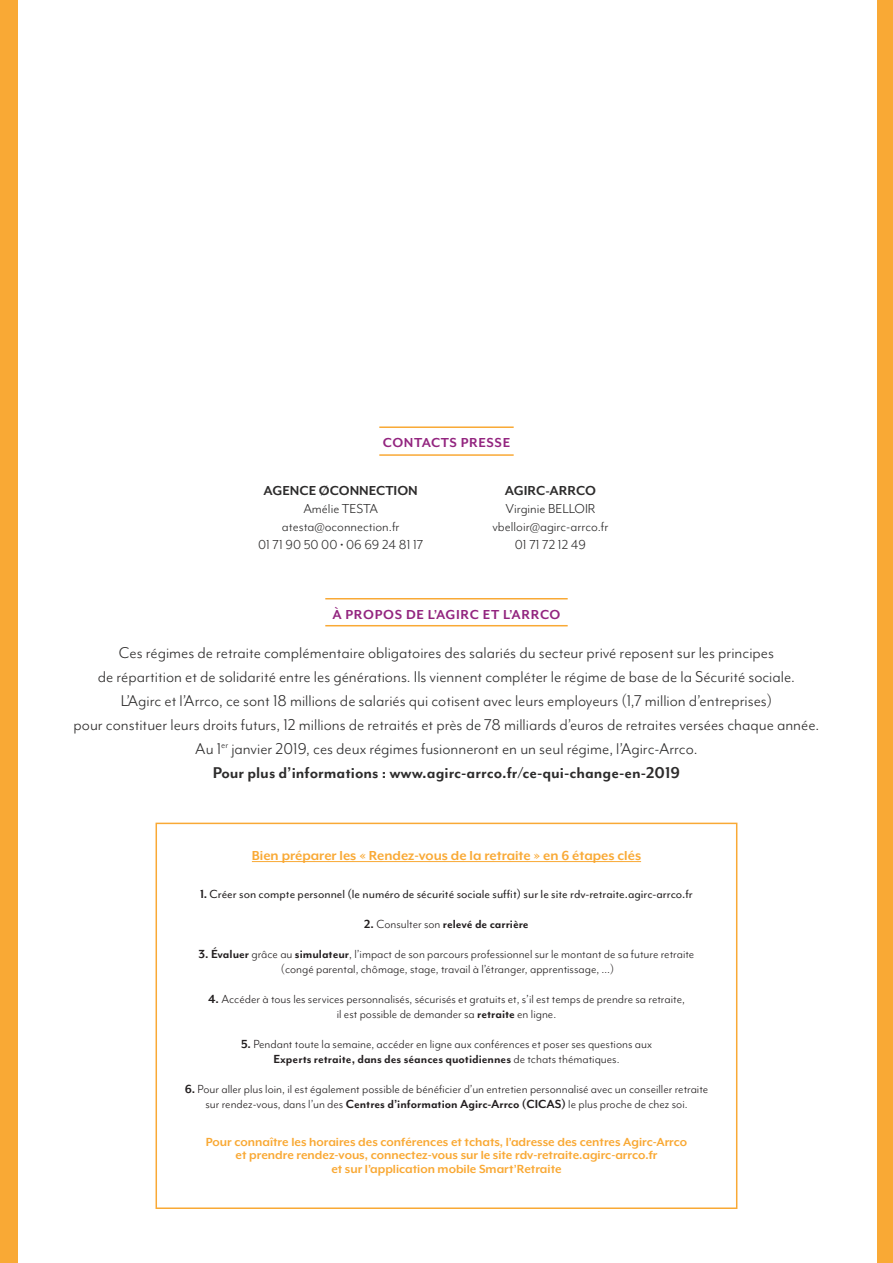
<style>
.page{position:relative;width:893px;height:1263px;background:#fff}
.page>*{position:absolute;margin:0;border:0;box-sizing:border-box;transform-origin:0 0}
.t1{font:18px/24px "Mr Eaves Mod OT";color:#2d2c2c;text-align:center}
.t2{font:15px/18px "Mr Eaves Mod OT";color:#2d2c2c;text-align:center}
.t3{font:700 15px "Mr Eaves XL Mod OT";color:#f9a935}
.t4{font:700 15px "Mr Eaves Mod OT";letter-spacing:.04em;color:#93257f}
.t5{font:700 15px "Mr Eaves Mod OT";color:#2d2c2c}
.t6{font:13.5px/15px "Mr Eaves Mod OT";color:#231f20;text-align:center}
.t7{font:700 13.5px/13.5px "Mr Eaves XL Mod OT";color:#f9a935;text-align:center}
.t8{font:13.5px "Mr Eaves Mod OT";color:#231f20}
.t9{font:700 13.5px "Mr Eaves Mod OT";color:#231f20}
.s1{font-weight:700}
.s2{font-weight:400}
</style>
<div class="page">
<hr style="left:325px;top:598px;width:243px;height:1px;background:#f9a935">
<hr style="left:325px;top:625px;width:243px;height:1px;background:#f9a935">
<hr style="left:379px;top:426px;width:135px;height:2px;background:#f9a935">
<hr style="left:379px;top:454px;width:135px;height:2px;background:#f9a935">
<hr style="left:252px;top:861px;width:389px;height:1px;background:#f9a935">
<div style="left:0;top:0;width:17px;height:1263px;background:#f9a935"></div>
<div style="left:878px;top:0;width:15px;height:1263px;background:#f9a935"></div>
<div style="left:156px;top:823px;width:581px;height:386px;border:2px solid #f9a935"></div>
<p class="t4" style="left:383px;top:437px;width:129px">CONTACTS PRESSE</p>
<p class="t5" style="left:264px;top:484px;width:156px">AGENCE ØCONNECTION</p>
<p class="t2" style="left:258px;top:499px;width:167px">Amélie TESTA atesta@oconnection.fr<br>01 71 90 50 00 • 06 69 24 81 17</p>
<p class="t5" style="left:505px;top:484px;width:93px">AGIRC-ARRCO</p>
<p class="t2" style="left:492px;top:499px;width:118px">Virginie BELLOIR vbelloir@agirc-arrco.fr<br>01 71 72 12 49</p>
<p class="t4" style="left:332px;top:608px;width:230px">À PROPOS DE L’AGIRC ET L’ARRCO</p>
<p class="t1" style="left:74px;top:640px;width:747px">Ces régimes de retraite complémentaire obligatoires des salariés du secteur privé reposent sur les principes<br>de répartition et de solidarité entre les générations. Ils viennent compléter le régime de base de la Sécurité sociale.<br>L’Agirc et l’Arrco, ce sont 18 millions de salariés qui cotisent avec leurs employeurs (1,7 million d’entreprises)<br>pour constituer leurs droits futurs, 12 millions de retraités et près de 78 milliards d’euros de retraites versées chaque année.<br>Au 1<sup>er</sup> janvier 2019, ces deux régimes fusionneront en un seul régime, l’Agirc-Arrco.<br><span class="s1">Pour plus d’informations : www.agirc-arrco.fr/ce-qui-change-en-2019</span></p>
<p class="t3" style="left:252px;top:849px;width:391px">Bien préparer les « Rendez-vous de la retraite » en 6 étapes clés</p>
<p class="t8" style="left:200px;top:888px;width:494px"><span class="s1">1.</span> Créer son compte personnel (le numéro de sécurité sociale suffit) sur le site rdv-retraite.agirc-arrco.fr</p>
<p class="t9" style="left:364px;top:918px;width:166px">2. <span class="s2">Consulter son</span> relevé de carrière</p>
<p class="t6" style="left:199px;top:946px;width:497px"><span class="s1">3. Évaluer</span> grâce au <span class="s1">simulateur</span>, l’impact de son parcours professionnel sur le montant de sa future retraite (congé parental, chômage, stage, travail à l’étranger, apprentissage, …)</p>
<p class="t6" style="left:208px;top:991px;width:478px"><span class="s1">4.</span> Accéder à tous les services personnalisés, sécurisés et gratuits et, s’il est temps de prendre sa retraite, il est possible de demander sa <span class="s1">retraite</span> en ligne.</p>
<p class="t6" style="left:241px;top:1036px;width:412px"><span class="s1">5.</span> Pendant toute la semaine, accéder en ligne aux conférences et poser ses questions aux<br><span class="s1">Experts retraite, dans des séances quotidiennes</span> de tchats thématiques.</p>
<p class="t6" style="left:185px;top:1081px;width:525px"><span class="s1">6.</span> Pour aller plus loin, il est également possible de bénéficier d’un entretien personnalisé avec un conseiller retraite sur rendez-vous, dans l’un des <span class="s1">Centres d’information Agirc-Arrco (CICAS)</span> le plus proche de chez soi.</p>
<p class="t7" style="left:206px;top:1136px;width:483px">Pour connaître les horaires des conférences et tchats, l’adresse des centres Agirc-Arrco et prendre rendez-vous, connectez-vous sur le site rdv-retraite.agirc-arrco.fr<br>et sur l’application mobile Smart’Retraite</p>
</div>
